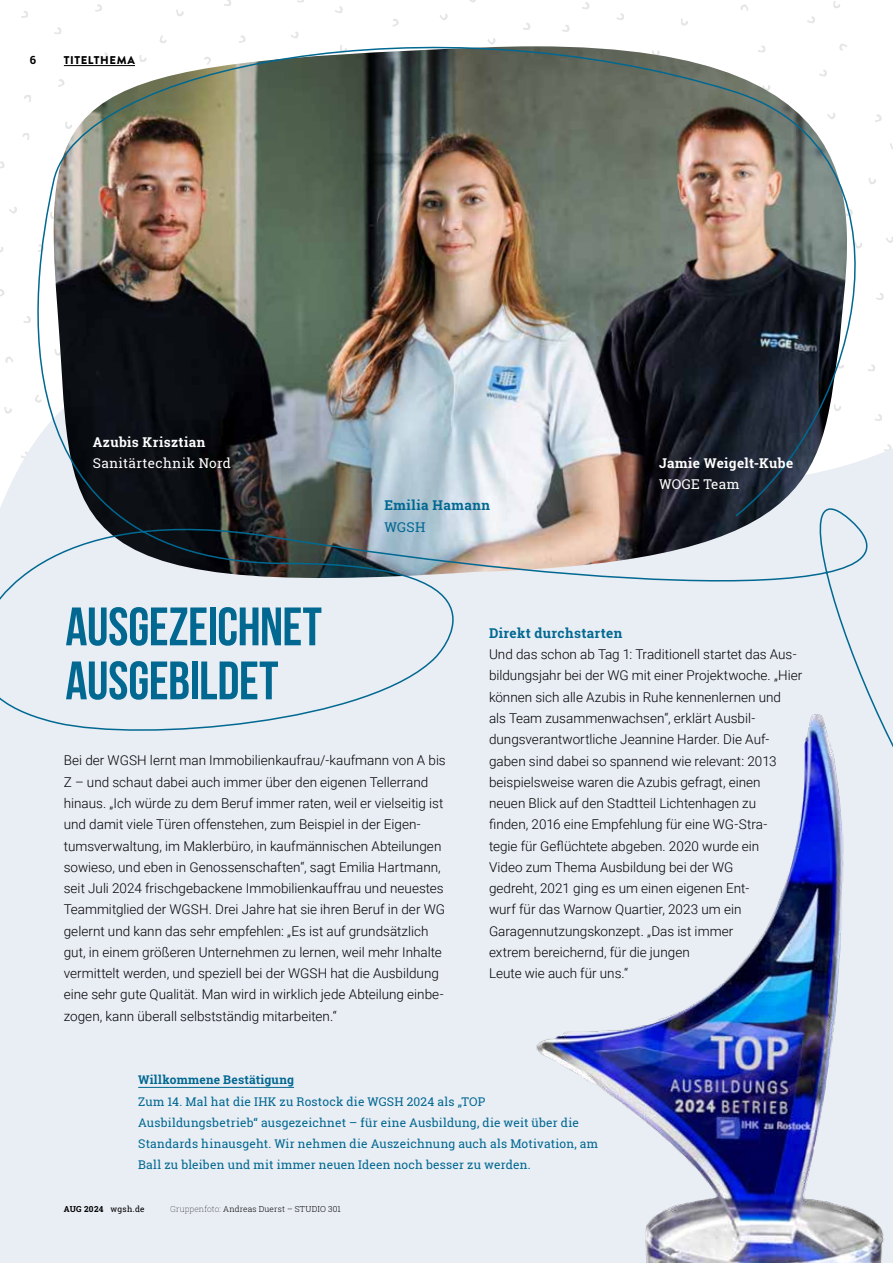
<style>
.page{position:relative;width:893px;height:1263px;background:#fff}
.page>*{position:absolute;margin:0;border:0;box-sizing:border-box;transform-origin:0 0}
.t1{font:700 54px/54px "Bebas Neue";letter-spacing:-.01em;color:#006891}
.t2{font:300 13.5px/21.3px "Roboto";color:#000}
.t3{font:700 13.5px "Roboto Slab";letter-spacing:.03em;color:#fff}
.t4{font:700 13.5px "Roboto Slab";letter-spacing:.03em;color:#006891}
.t5{font:13.5px "Roboto Slab";letter-spacing:.025em;color:#fff}
.t6{font:13.5px "Roboto Slab";color:#006891}
.t7{font:12px/21.3px "Roboto Slab";letter-spacing:.015em;color:#006891}
.t8{font:700 12px "Roboto Slab";letter-spacing:.015em;color:#006891}
.t9{font:900 11.25px "Brandon Grotesque";letter-spacing:.05em;color:#000}
.t10{font:700 11.25px "Roboto Slab";color:#000}
.t11{font:300 8.25px "Roboto Slab";letter-spacing:.025em;color:#000}
.t12{font:700 8.25px "Roboto Slab";letter-spacing:.04em;color:#000}
.s1{font-weight:400}
.s2{font-weight:100}
</style>
<div class="page">
<div style="left:0;top:946px;width:499px;height:317px;background:#e9edf4"></div>
<img style="left:499px;top:946px;width:394px;height:317px">
<hr style="left:138px;top:1087px;width:156px;height:1px;background:#006891">
<img style="left:0;top:0;width:893px;height:946px">
<hr style="left:64px;top:65px;width:71px;height:1px;background:#000">
<p class="t10" style="left:30px;top:52px;width:8px">6</p>
<p class="t9" style="left:64px;top:52px;width:73px">TITELTHEMA</p>
<p class="t3" style="left:93px;top:432px;width:114px">Azubis Krisztian</p>
<p class="t5" style="left:93px;top:454px;width:140px">Sanitärtechnik Nord</p>
<p class="t4" style="left:384px;top:496px;width:107px">Emilia Hamann</p>
<p class="t6" style="left:384px;top:517px;width:42px">WGSH</p>
<p class="t3" style="left:659px;top:454px;width:136px">Jamie Weigelt-Kube</p>
<p class="t5" style="left:659px;top:475px;width:82px">WOGE Team</p>
<h1 class="t1" style="left:65px;top:599px;width:258px">AUSGEZEICHNET<br>AUSGEBILDET</h1>
<p class="t2" style="left:64px;top:749px;width:384px">Bei der WGSH lernt man Immobilienkaufrau/-kaufmann von A bis Z – und schaut dabei auch immer über den eigenen Tellerrand hinaus. „Ich würde zu dem Beruf immer raten, weil er vielseitig ist und damit viele Türen offenstehen, zum Beispiel in der Eigen&shy;tumsverwaltung, im Maklerbüro, in kaufmännischen Abteilungen sowieso, und eben in Genossenschaften“, sagt Emilia Hartmann, seit Juli 2024 frischgebackene Immobilienkauffrau und neuestes Teammitglied der WGSH. Drei Jahre hat sie ihren Beruf in der WG gelernt und kann das sehr empfehlen: „Es ist auf grundsätzlich gut, in einem größeren Unternehmen zu lernen, weil mehr Inhalte vermittelt werden, und speziell bei der WGSH hat die Ausbildung eine sehr gute Qualität. Man wird in wirklich jede Abteilung einbe&shy;zogen, kann überall selbstständig mitarbeiten.“</p>
<p class="t4" style="left:489px;top:624px;width:135px">Direkt durchstarten</p>
<p class="t2" style="left:489px;top:643px;width:315px">Und das schon ab Tag 1: Traditionell startet das Aus&shy;bildungsjahr bei der WG mit einer Projektwoche. „Hier können sich alle Azubis in Ruhe kennenlernen und<br>als Team zusammenwachsen“, erklärt Ausbil&shy;dungsverantwortliche Jeannine Harder. Die Auf&shy;gaben sind dabei so spannend wie relevant: 2013 beispielsweise waren die Azubis gefragt, einen<br>neuen Blick auf den Stadtteil Lichtenhagen zu<br>finden, 2016 eine Empfehlung für eine WG-Stra-<br>tegie für Geflüchtete abgeben. 2020 wurde ein<br>Video zum Thema Ausbildung bei der WG<br>gedreht, 2021 ging es um einen eigenen Ent-<br>wurf für das Warnow Quartier, 2023 um ein Garagennutzungskonzept. „Das ist immer<br>extrem bereichernd, für die jungen<br>Leute wie auch für uns.“</p>
<p class="t8" style="left:138px;top:1072px;width:157px">Willkommene Bestätigung</p>
<p class="t7" style="left:138px;top:1090px;width:462px">Zum 14. Mal hat die IHK zu Rostock die WGSH 2024 als „TOP Ausbildungsbetrieb“ ausgezeichnet – für eine Ausbildung, die weit über die Standards hinausgeht. Wir nehmen die Auszeichnung auch als Motivation, am Ball zu bleiben und mit immer neuen Ideen noch besser zu werden.</p>
<p class="t12" style="left:64px;top:1203px;width:82px">AUG 2024 <span class="s1">wgsh.de</span></p>
<p class="t11" style="left:170px;top:1203px;width:172px"><span class="s2">Gruppenfoto:</span> Andreas Duerst – STUDIO 301</p>
</div>
